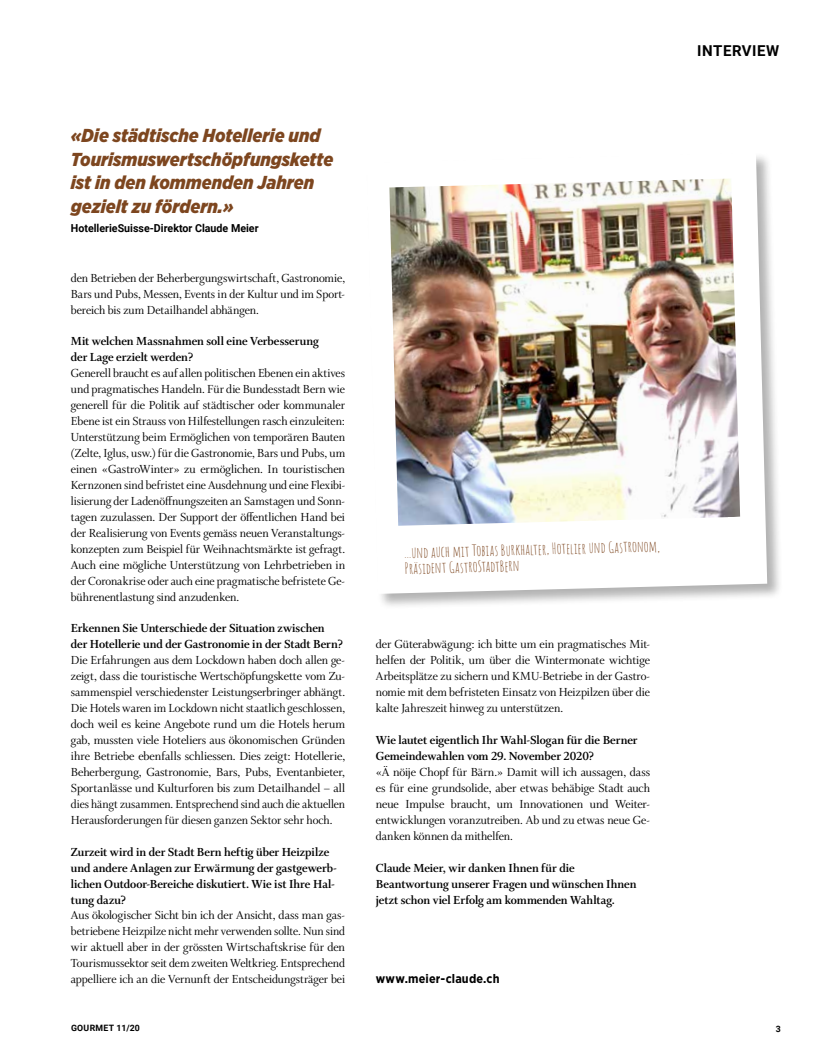
<style>
.page{position:relative;width:815px;height:1063px;background:#fff}
.page>*{position:absolute;margin:0;border:0;box-sizing:border-box;transform-origin:0 0}
.t1{font:italic 900 18.75px/23.8px "Gotham Narrow";color:#7d461f}
.t2{font:15px/16.5px "Amatic SC";color:#7d461f}
.t3{font:700 15px "Roboto";letter-spacing:.035em;color:#000}
.t4{font:12.5px/16px "Whitman Display";letter-spacing:-.005em;color:#000;text-align:justify}
.t5{font:700 12.5px/16px "Whitman Display";letter-spacing:-.005em;color:#000}
.t6{font:700 12.5px "Gotham Narrow";letter-spacing:.01em;color:#000}
.t7{font:700 11px "Roboto";color:#000}
.t8{font:700 8.75px "Roboto";letter-spacing:.035em;color:#000}
</style>
<div class="page">
<div style="left:366px;top:152px;width:417px;height:458px;background:#000;opacity:.3"></div>
<svg style="left:367px;top:152px;width:400px;height:442px"></svg>
<img style="left:389px;top:179px;width:351px;height:347px">
<h1 class="t1" style="left:71px;top:123px;width:264px">«Die städtische Hotellerie und<br>Tourismuswertschöpfungskette ist in den kommenden Jahren gezielt zu fördern.»</h1>
<p class="t7" style="left:71px;top:220px;width:189px">HotellerieSuisse-Direktor Claude Meier</p>
<p class="t4" style="left:71px;top:270px;width:276px">den Betrieben der Beherbergungswirtschaft, Gastronomie, Bars und Pubs, Messen, Events in der Kultur und im Sport&shy;bereich bis zum Detailhandel abhängen.</p>
<p class="t5" style="left:71px;top:334px;width:249px">Mit welchen Massnahmen soll eine Verbesserung der Lage erzielt werden?</p>
<p class="t4" style="left:71px;top:366px;width:276px">Generell braucht es auf allen politischen Ebenen ein aktives und pragmatisches Handeln. Für die Bundesstadt Bern wie generell für die Politik auf städtischer oder kommunaler Ebene ist ein Strauss von Hilfestellungen rasch einzuleiten:<br>Unterstützung beim Ermöglichen von temporären Bauten (Zelte, Iglus, usw.) für die Gastronomie, Bars und Pubs, um einen «GastroWinter» zu ermöglichen. In touristischen Kernzonen sind befristet eine Ausdehnung und eine Flexibi&shy;lisierung der Ladenöffnungszeiten an Samstagen und Sonn&shy;tagen zuzulassen. Der Support der öffentlichen Hand bei der Realisierung von Events gemäss neuen Veranstaltungs&shy;konzepten zum Beispiel für Weihnachtsmärkte ist gefragt.<br>Auch eine mögliche Unterstützung von Lehrbetrieben in der Coronakrise oder auch eine pragmatische befristete Ge&shy;bührenentlastung sind anzudenken.</p>
<p class="t5" style="left:71px;top:621px;width:274px">Erkennen Sie Unterschiede der Situation zwischen der Hotellerie und der Gastronomie in der Stadt Bern?</p>
<p class="t4" style="left:71px;top:653px;width:276px">Die Erfahrungen aus dem Lockdown haben doch allen ge&shy;zeigt, dass die touristische Wertschöpfungskette vom Zu&shy;sammenspiel verschiedenster Leistungserbringer abhängt.<br>Die Hotels waren im Lockdown nicht staatlich geschlossen, doch weil es keine Angebote rund um die Hotels herum gab, mussten viele Hoteliers aus ökonomischen Gründen ihre Betriebe ebenfalls schliessen. Dies zeigt: Hotellerie, Beherbergung, Gastronomie, Bars, Pubs, Eventanbieter, Sportanlässe und Kulturforen bis zum Detailhandel – all dies hängt zusammen. Entsprechend sind auch die aktuellen Herausforderungen für diesen ganzen Sektor sehr hoch.</p>
<p class="t5" style="left:71px;top:844px;width:267px">Zurzeit wird in der Stadt Bern heftig über Heizpilze und andere Anlagen zur Erwärmung der gastgewerb&shy;lichen Outdoor-Bereiche diskutiert. Wie ist Ihre Hal&shy;tung dazu?</p>
<p class="t4" style="left:71px;top:908px;width:276px">Aus ökologischer Sicht bin ich der Ansicht, dass man gas&shy;betriebene Heizpilze nicht mehr verwenden sollte. Nun sind wir aktuell aber in der grössten Wirtschaftskrise für den Tourismussektor seit dem zweiten Weltkrieg. Entsprechend appelliere ich an die Vernunft der Entscheidungsträger bei</p>
<p class="t2" style="left:404px;top:542px;width:257px;rotate:-1deg">...und auch mit Tobias Burkhalter, Hotelier und Gastronom,<br>Präsident GastroStadtBern</p>
<p class="t4" style="left:376px;top:637px;width:276px">der Güterabwägung: ich bitte um ein pragmatisches Mit&shy;helfen der Politik, um über die Wintermonate wichtige Arbeitsplätze zu sichern und KMU-Betriebe in der Gastro&shy;nomie mit dem befristeten Einsatz von Heizpilzen über die kalte Jahreszeit hinweg zu unterstützen.</p>
<p class="t5" style="left:376px;top:732px;width:263px">Wie lautet eigentlich Ihr Wahl-Slogan für die Berner<br>Gemeindewahlen vom 29. November 2020?</p>
<p class="t4" style="left:376px;top:764px;width:276px">«Ä nöije Chopf für Bärn.» Damit will ich aussagen, dass es für eine grundsolide, aber etwas behäbige Stadt auch neue Impulse braucht, um Innovationen und Weiter&shy;entwicklungen voranzutreiben. Ab und zu etwas neue Ge&shy;danken können da mithelfen.</p>
<p class="t5" style="left:376px;top:860px;width:262px">Claude Meier, wir danken Ihnen für die<br>Beantwortung unserer Fragen und wünschen Ihnen jetzt schon viel Erfolg am kommenden Wahltag.</p>
<p class="t6" style="left:376px;top:971px;width:125px">www.meier-claude.ch</p>
<p class="t3" style="left:697px;top:41px;width:84px">INTERVIEW</p>
<p class="t8" style="left:71px;top:1022px;width:70px">GOURMET 11/20</p>
<p class="t8" style="left:776px;top:1023px;width:7px">3</p>
</div>
